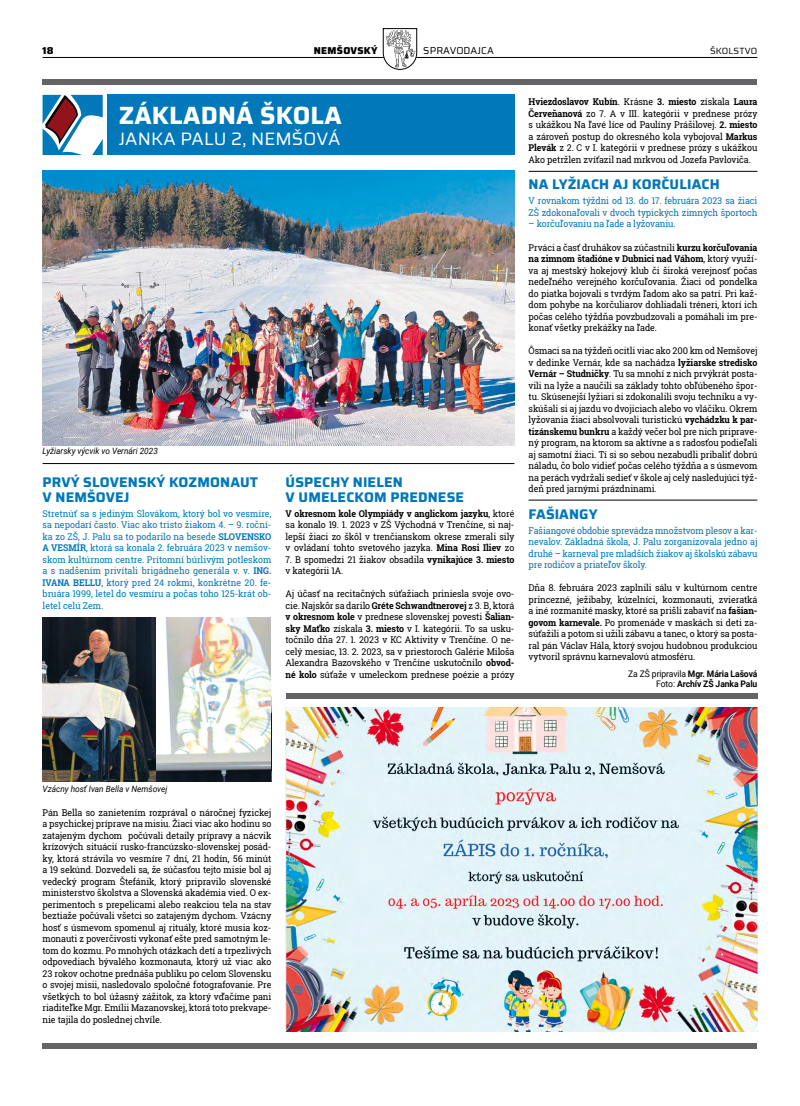
<style>
.page{position:relative;width:800px;height:1106px;background:#fff}
.page>*{position:absolute;margin:0;border:0;box-sizing:border-box;transform-origin:0 0}
.t1{font:700 25px "Saira";letter-spacing:.01em;color:#fff}
.t2{font:18px "Saira";letter-spacing:.01em;color:#fff}
.t3{font:700 14px/15px "Saira";letter-spacing:.01em;color:#0078b9}
.t4{font:800 10px "Saira";letter-spacing:.03em;color:#000}
.t5{font:10px "Saira";letter-spacing:.01em;color:#000}
.t6{font:9.3px/11.5px "Roboto Slab";letter-spacing:-.01em;color:#000;text-align:justify;scale:.95 1}
.t7{font:9.3px/11.5px "Roboto Slab";letter-spacing:-.01em;color:#0078b9;text-align:justify;scale:.95 1}
.t8{font:700 9px/10px "Roboto";letter-spacing:-.01em;color:#000;text-align:right;scale:.95 1}
.t9{font:9px "Saira";letter-spacing:.02em;color:#000}
.t10{font:italic 8.7px "Roboto";color:#000;scale:.95 1}
.s1{font-weight:700}
.s2{font-weight:400}
</style>
<div class="page">
<hr style="left:43px;top:57px;width:714px;height:1px;background:#000">
<svg style="left:382px;top:28px;width:35px;height:42px"></svg>
<div style="left:43px;top:1043px;width:714px;height:6px;background:#646467"></div>
<div style="left:285px;top:693px;width:472px;height:6px;background:#646467"></div>
<div style="left:43px;top:79px;width:714px;height:6px;background:#646467"></div>
<hr style="left:43px;top:463px;width:471px;height:1px;background:#000">
<hr style="left:528px;top:171px;width:229px;height:1px;background:#000">
<hr style="left:528px;top:500px;width:229px;height:1px;background:#000">
<div style="left:107px;top:95px;width:407px;height:60px;background:#0078b9"></div>
<svg style="left:43px;top:95px;width:60px;height:60px"></svg>
<img style="left:43px;top:171px;width:471px;height:274px">
<img style="left:285px;top:707px;width:472px;height:324px">
<img style="left:43px;top:617px;width:228px;height:164px">
<img style="left:157px;top:617px;width:113px;height:164px">
<p class="t4" style="left:314px;top:43px;width:65px">NEMŠOVSKÝ</p>
<p class="t5" style="left:423px;top:43px;width:72px">SPRAVODAJCA</p>
<p class="t4" style="left:43px;top:43px;width:12px">18</p>
<p class="t9" style="left:710px;top:45px;width:49px">ŠKOLSTVO</p>
<h1 class="t1" style="left:119px;top:96px;width:224px">ZÁKLADNÁ ŠKOLA</h1>
<h2 class="t2" style="left:119px;top:126px;width:223px">JANKA PALU 2, NEMŠOVÁ</h2>
<p class="t10" style="left:43px;top:445px;width:123px">Lyžiarsky výcvik vo Vernári 2023</p>
<h3 class="t3" style="left:43px;top:474px;width:217px">PRVÝ SLOVENSKÝ KOZMONAUT<br>V NEMŠOVEJ</h3>
<p class="t7" style="left:43px;top:507px;width:242px">Stretnúť sa s jediným Slovákom, ktorý bol vo vesmíre, sa nepodarí často. Viac ako tristo žiakom 4. – 9. roční&shy;ka zo ZŠ, J. Palu sa to podarilo na besede <span class="s1">SLOVENSKO A VESMÍR</span>, ktorá sa konala 2. februára 2023 v nemšov&shy;skom kultúrnom centre. Prítomní búrlivým potleskom a s nadšením privítali brigádneho generála v. v. <span class="s1">ING.<br>IVANA BELLU</span>, ktorý pred 24 rokmi, konkrétne 20. fe&shy;bruára 1999, letel do vesmíru a počas toho 125-krát ob&shy;letel celú Zem.</p>
<h3 class="t3" style="left:285px;top:474px;width:180px">ÚSPECHY NIELEN<br>V UMELECKOM PREDNESE</h3>
<p class="t6" style="left:285px;top:507px;width:242px"><span class="s1">V okresnom kole Olympiády v anglickom jazyku</span>, ktoré sa konalo 19. 1. 2023 v ZŠ Východná v Trenčíne, si naj&shy;lepší žiaci zo škôl v trenčianskom okrese zmerali sily v ovládaní tohto svetového jazyka. <span class="s1">Mina Rosi Iliev</span> zo</p>
<p class="t6" style="left:285px;top:553px;width:242px">7. B spomedzi 21 žiakov obsadila <span class="s1">vynikajúce 3. miesto </span>v kategórii 1A.</p>
<p class="t6" style="left:285px;top:588px;width:242px">Aj účasť na recitačných súťažiach priniesla svoje ovo&shy;cie. Najskôr sa darilo <span class="s1">Gréte Schwandtnerovej</span> z 3. B, ktorá <span class="s1">v okresnom kole</span> v prednese slovenskej povesti <span class="s1">Šalian&shy;sky Maťko</span> získala <span class="s1">3. miesto</span> v I. kategórii. To sa usku&shy;točnilo dňa 27. 1. 2023 v KC Aktivity v Trenčíne. O ne&shy;celý mesiac, 13. 2. 2023, sa v priestoroch Galérie Miloša Alexandra Bazovského v Trenčíne uskutočnilo <span class="s1">obvod&shy;né kolo</span> súťaže v umeleckom prednese poézie a prózy</p>
<p class="t6" style="left:528px;top:96px;width:242px"><span class="s1">Hviezdoslavov Kubín</span>. Krásne <span class="s1">3. miesto</span> získala <span class="s1">Laura Červeňanová</span> zo 7. A v III. kategórii v prednese prózy s ukážkou Na ľavé líce od Paulíny Prášilovej. <span class="s1">2. miesto </span>a zároveň postup do okresného kola vybojoval <span class="s1">Markus Plevák</span> z 2. C v I. kategórii v prednese prózy s ukážkou Ako petržlen zvíťazil nad mrkvou od Jozefa Pavloviča.</p>
<h3 class="t3" style="left:528px;top:177px;width:192px">NA LYŽIACH AJ KORČULIACH</h3>
<p class="t7" style="left:528px;top:195px;width:242px">V rovnakom týždni od 13. do 17. februára 2023 sa žiaci<br>ZŠ zdokonaľovali v dvoch typických zimných športoch</p>
<p class="t7" style="left:528px;top:218px;width:156px">– korčuľovaniu na ľade a lyžovaniu.</p>
<p class="t6" style="left:528px;top:241px;width:242px">Prváci a časť druhákov sa zúčastnili <span class="s1">kurzu korčuľovania na zimnom štadióne v Dubnici nad Váhom</span>, ktorý využí&shy;va aj mestský hokejový klub či široká verejnosť počas nedeľného verejného korčuľovania. Žiaci od pondelka do piatka bojovali s tvrdým ľadom ako sa patrí. Pri kaž&shy;dom pohybe na korčuliarov dohliadali tréneri, ktorí ich počas celého týždňa povzbudzovali a pomáhali im pre&shy;konať všetky prekážky na ľade.</p>
<p class="t6" style="left:528px;top:345px;width:242px">Ôsmaci sa na týždeň ocitli viac ako 200 km od Nemšovej v dedinke Vernár, kde sa nachádza <span class="s1">lyžiarske stredisko Vernár – Studničky</span>. Tu sa mnohí z nich prvýkrát posta&shy;vili na lyže a naučili sa základy tohto obľúbeného špor&shy;tu. Skúsenejší lyžiari si zdokonalili svoju techniku a vy&shy;skúšali si aj jazdu vo dvojiciach alebo vo vláčiku. Okrem lyžovania žiaci absolvovali turistickú <span class="s1">vychádzku k par&shy;tizánskemu bunkru</span> a každý večer bol pre nich priprave&shy;ný program, na ktorom sa aktívne a s radosťou podieľali aj samotní žiaci. Tí si so sebou nezabudli pribaliť dobrú náladu, čo bolo vidieť počas celého týždňa a s úsmevom na perách vydržali sedieť v škole aj celý nasledujúci týž&shy;deň pred jarnými prázdninami.</p>
<h3 class="t3" style="left:528px;top:506px;width:71px">FAŠIANGY</h3>
<p class="t7" style="left:528px;top:524px;width:242px">Fašiangové obdobie sprevádza množstvom plesov a kar&shy;nevalov. Základná škola, J. Palu zorganizovala jedno aj druhé – karneval pre mladších žiakov aj školskú zábavu pre rodičov a priateľov školy.</p>
<p class="t6" style="left:528px;top:582px;width:242px">Dňa 8. februára 2023 zaplnili sálu v kultúrnom centre princezné, ježibaby, kúzelníci, kozmonauti, zvieratká a iné rozmanité masky, ktoré sa prišli zabaviť na <span class="s1">fašian&shy;govom karnevale.</span> Po promenáde v maskách si deti za&shy;súťažili a potom si užili zábavu a tanec, o ktorý sa posta&shy;ral pán Václav Hála, ktorý svojou hudobnou produkciou vytvoril správnu karnevalovú atmosféru.</p>
<p class="t8" style="left:628px;top:668px;width:137px"><span class="s2">Za ZŠ pripravila</span> Mgr. Mária Lašová<br><span class="s2">Foto:</span> Archív ZŠ Janka Palu</p>
<p class="t10" style="left:43px;top:782px;width:133px">Vzácny hosť Ivan Bella v Nemšovej</p>
<p class="t6" style="left:43px;top:806px;width:242px">Pán Bella so zanietením rozprával o náročnej fyzickej a psychickej príprave na misiu. Žiaci viac ako hodinu so zatajeným dychom počúvali detaily prípravy a nácvik krízových situácií rusko-francúzsko-slovenskej posád&shy;ky, ktorá strávila vo vesmíre 7 dní, 21 hodín, 56 minút a 19 sekúnd. Dozvedeli sa, že súčasťou tejto misie bol aj vedecký program Štefánik, ktorý pripravilo slovenské ministerstvo školstva a Slovenská akadémia vied. O ex&shy;perimentoch s prepelicami alebo reakciou tela na stav beztiaže počúvali všetci so zatajeným dychom. Vzácny hosť s úsmevom spomenul aj rituály, ktoré musia koz&shy;monauti z poverčivosti vykonať ešte pred samotným le&shy;tom do kozmu. Po mnohých otázkach detí a trpezlivých odpovediach bývalého kozmonauta, ktorý už viac ako 23 rokov ochotne prednáša publiku po celom Slovensku o svojej misii, nasledovalo spoločné fotografovanie. Pre všetkých to bol úžasný zážitok, za ktorý vďačíme pani riaditeľke Mgr. Emílii Mazanovskej, ktorá toto prekvape&shy;nie tajila do poslednej chvíle.</p>
</div>
